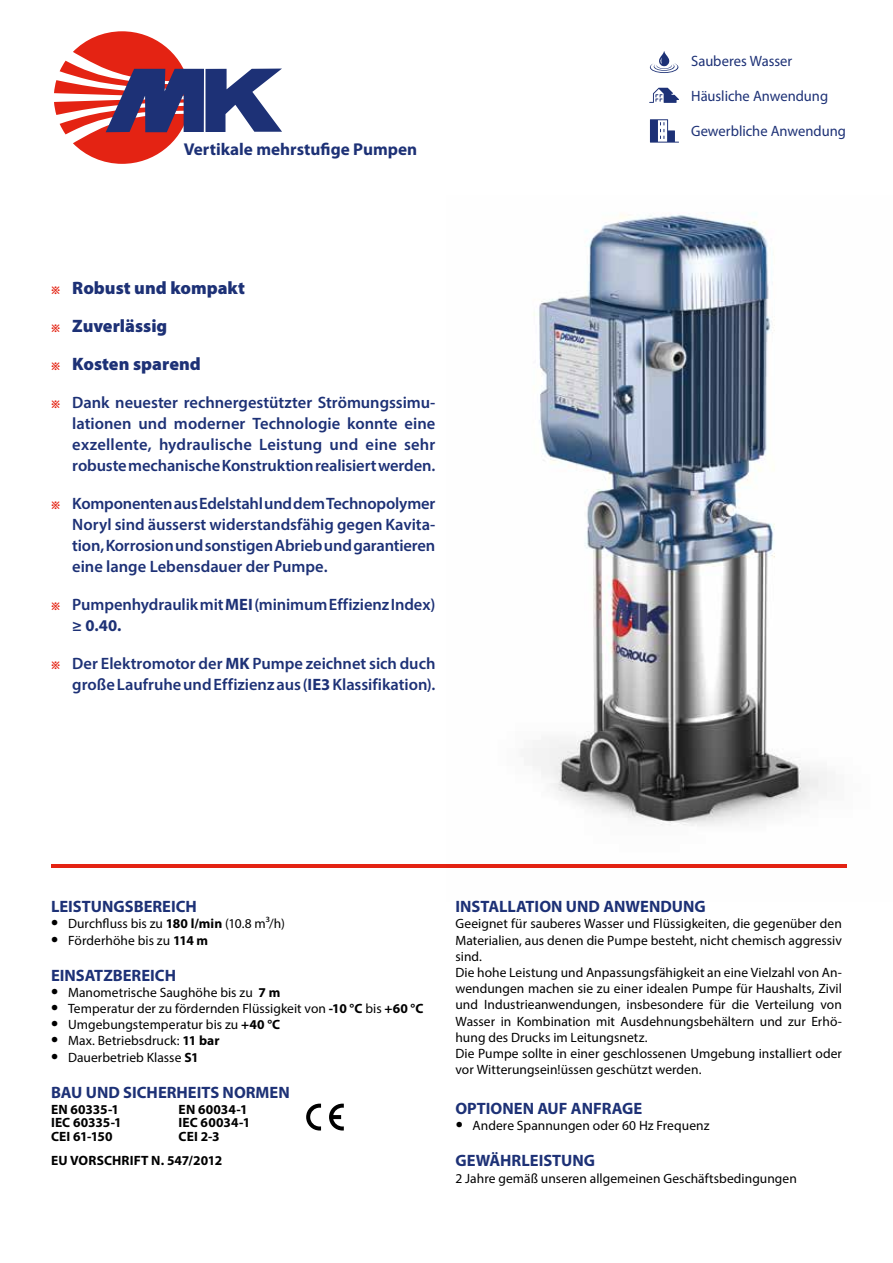
<style>
.page{position:relative;width:893px;height:1263px;background:#fff}
.page>*{position:absolute;margin:0;border:0;box-sizing:border-box;transform-origin:0 0}
.t1{font:900 18px/38px "Myriad Pro";color:#1d3176}
.t2{font:700 17.1px "Myriad Pro";color:#1d3176}
.t3{font:600 16.5px/21px "Myriad Pro";letter-spacing:-.005em;color:#1d3176;text-align:justify}
.t4{font:700 16.5px "Myriad Pro";color:#1d3176}
.t5{font:15px "Myriad Pro";color:#1d3176}
.t6{font:13.5px/16.2px "Myriad Pro";letter-spacing:.005em;color:#000}
.t7{font:700 13.5px/13.5px "Myriad Pro";letter-spacing:.005em;color:#000}
.s1{font-family:"Apple SD Gothic Neo";font-weight:800;font-size:10.5px;color:#e42313}
.s2{font-weight:700}
.s3{font-weight:700;font-size:21px}
</style>
<div class="page">
<hr style="left:51px;top:864px;width:795px;height:3px;background:#e42313">
<img style="left:446px;top:213px;width:401px;height:655px">
<img style="left:540px;top:216px;width:258px;height:606px">
<svg style="left:54px;top:31px;width:228px;height:133px"></svg>
<svg style="left:329px;top:1103px;width:15px;height:27px"></svg>
<svg style="left:306px;top:1103px;width:15px;height:27px"></svg>
<svg style="left:650px;top:51px;width:28px;height:22px"></svg>
<svg style="left:649px;top:88px;width:30px;height:15px"></svg>
<svg style="left:650px;top:119px;width:29px;height:24px"></svg>
<p class="t2" style="left:184px;top:138px;width:235px">Vertikale mehrstufige Pumpen</p>
<h1 class="t1" style="left:51px;top:268px;width:196px"><span class="s1">※</span> Robust und kompakt <span class="s1">※</span> Zuverlässig<br><span class="s1">※</span> Kosten sparend</h1>
<p class="t3" style="left:72px;top:392px;width:365px;text-indent:-21px"><span class="s1">※</span> Dank neuester rechnergestützter Strömungssimu&shy;lationen und moderner Technologie konnte eine exzellente, hydraulische Leistung und eine sehr robuste mechanische Konstruktion realisiert werden.</p>
<p class="t3" style="left:72px;top:493px;width:365px;text-indent:-21px"><span class="s1">※</span> Komponenten aus Edelstahl und dem Technopolymer Noryl sind äusserst widerstandsfähig gegen Kavita&shy;tion, Korrosion und sonstigen Abrieb und garantieren eine lange Lebensdauer der Pumpe.</p>
<p class="t3" style="left:72px;top:594px;width:365px;text-indent:-21px"><span class="s1">※</span> Pumpenhydraulik mit <span class="s2">MEI</span> (minimum Effizienz Index) <span class="s2">≥ 0.40.</span></p>
<p class="t3" style="left:51px;top:653px;width:386px;text-align:right"><span class="s1">※</span> Der Elektromotor der <span class="s2">MK</span> Pumpe zeichnet sich duch große Laufruhe und Effizienz aus (<span class="s2">IE3</span> Klassifikation).</p>
<p class="t5" style="left:691px;top:52px;width:103px">Sauberes Wasser</p>
<p class="t5" style="left:691px;top:87px;width:139px">Häusliche Anwendung</p>
<p class="t5" style="left:691px;top:122px;width:156px">Gewerbliche Anwendung</p>
<p class="t4" style="left:51px;top:896px;width:147px">LEISTUNGSBEREICH</p>
<p class="t6" style="left:51px;top:915px;width:235px"><span class="s3">•</span> Durchfluss bis zu <span class="s2">180 l/min</span> (10.8 m³/h)</p>
<p class="t6" style="left:51px;top:932px;width:158px"><span class="s3">•</span> Förderhöhe bis zu <span class="s2">114 m</span></p>
<p class="t4" style="left:51px;top:964px;width:127px">EINSATZBEREICH</p>
<p class="t6" style="left:51px;top:984px;width:231px"><span class="s3">•</span> Manometrische Saughöhe bis zu <span class="s2">7 m</span></p>
<p class="t6" style="left:51px;top:1000px;width:374px"><span class="s3">•</span> Temperatur der zu fördernden Flüssigkeit von <span class="s2">-10 °C</span> bis <span class="s2">+60 °C</span></p>
<p class="t6" style="left:51px;top:1016px;width:231px"><span class="s3">•</span> Umgebungstemperatur bis zu <span class="s2">+40 °C</span></p>
<p class="t6" style="left:51px;top:1032px;width:170px"><span class="s3">•</span> Max. Betriebsdruck: <span class="s2">11 bar</span></p>
<p class="t6" style="left:51px;top:1049px;width:149px"><span class="s3">•</span> Dauerbetrieb Klasse <span class="s2">S1</span></p>
<p class="t4" style="left:51px;top:1081px;width:240px">BAU UND SICHERHEITS NORMEN</p>
<p class="t7" style="left:51px;top:1102px;width:72px">EN 60335-1<br>IEC 60335-1<br>CEI 61-150</p>
<p class="t7" style="left:179px;top:1102px;width:73px">EN 60034-1<br>IEC 60034-1<br>CEI 2-3</p>
<p class="t7" style="left:51px;top:1153px;width:173px">EU VORSCHRIFT N. 547/2012</p>
<p class="t4" style="left:455px;top:896px;width:252px">INSTALLATION UND ANWENDUNG</p>
<p class="t6" style="left:455px;top:915px;width:388px">Geeignet für sauberes Wasser und Flüssigkeiten, die gegenüber den Materialien, aus denen die Pumpe besteht, nicht chemisch aggressiv sind.<br>Die hohe Leistung und Anpassungsfähigkeit an eine Vielzahl von An&shy;wendungen machen sie zu einer idealen Pumpe für Haushalts, Zivil und Industrieanwendungen, insbesondere für die Verteilung von Wasser in Kombination mit Ausdehnungsbehältern und zur Erhö&shy;hung des Drucks im Leitungsnetz.<br>Die Pumpe sollte in einer geschlossenen Umgebung installiert oder vor Witterungsein!üssen geschützt werden.</p>
<p class="t4" style="left:455px;top:1097px;width:188px">OPTIONEN AUF ANFRAGE</p>
<p class="t6" style="left:456px;top:1117px;width:255px"><span class="s3">•</span> Andere Spannungen oder 60 Hz Frequenz</p>
<p class="t4" style="left:455px;top:1150px;width:141px">GEWÄHRLEISTUNG</p>
<p class="t6" style="left:455px;top:1170px;width:343px">2 Jahre gemäß unseren allgemeinen Geschäftsbedingungen</p>
</div>
